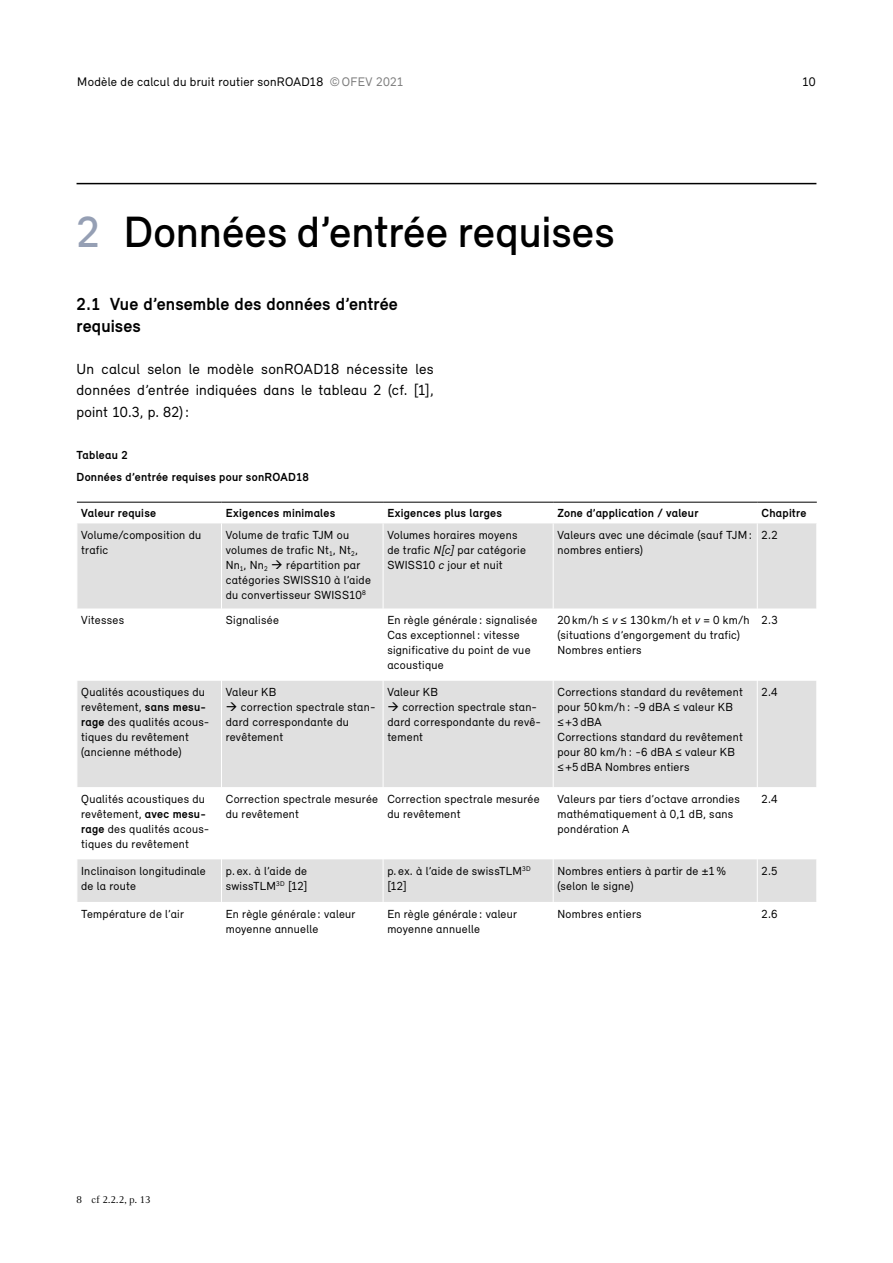
<style>
.page{position:relative;width:893px;height:1263px;background:#fff}
.page>*{position:absolute;margin:0;border:0;box-sizing:border-box;transform-origin:0 0}
._07_Inhalt_07_Kapiteltitel_nr{font:500 45px "Relevant";color:#000}
._07_Inhalt_07_Titel_nr{font:700 18px/21.3px "Relevant";letter-spacing:.005em;color:#000}
._07_Inhalt_07_Grundtext{font:15px/21.3px "Relevant";letter-spacing:.02em;color:#000;text-align:justify}
.t1{font:12.75px "Relevant";letter-spacing:.02em;color:#000}
._12_Tabelle_12_Grundtext_links{font:12px/15px "Relevant";letter-spacing:.025em;color:#000}
._12_Tabelle_12_Tabellenkopf{font:700 12px "Relevant";letter-spacing:.02em;color:#000}
._08_Legende_08_Legende_Titel{font:700 12px "Relevant";letter-spacing:.02em;color:#000}
._09_Fusszeile_09_Fusszeile{font:10.5px "Catalog";color:#000}
.s1{color:#7c7c7c}
.s2{color:#959fb4}
.s3{font-style:italic}
.s4{font-weight:700}
</style>
<div class="page">
<hr style="left:77px;top:183px;width:739px;height:1px;background:#000">
<svg style="left:78px;top:523px;width:738px;height:379px;fill:#e0e0e0"></svg>
<hr style="left:221px;top:523px;width:1px;height:85px;background:#fff">
<hr style="left:383px;top:523px;width:1px;height:85px;background:#fff">
<hr style="left:553px;top:523px;width:1px;height:85px;background:#fff">
<hr style="left:757px;top:523px;width:1px;height:85px;background:#fff">
<hr style="left:221px;top:608px;width:1px;height:73px;background:#fff">
<hr style="left:383px;top:608px;width:1px;height:73px;background:#fff">
<hr style="left:553px;top:608px;width:1px;height:73px;background:#fff">
<hr style="left:757px;top:608px;width:1px;height:73px;background:#fff">
<hr style="left:221px;top:681px;width:1px;height:106px;background:#fff">
<hr style="left:383px;top:681px;width:1px;height:106px;background:#fff">
<hr style="left:553px;top:681px;width:1px;height:106px;background:#fff">
<hr style="left:757px;top:681px;width:1px;height:106px;background:#fff">
<hr style="left:221px;top:787px;width:1px;height:72px;background:#fff">
<hr style="left:383px;top:787px;width:1px;height:72px;background:#fff">
<hr style="left:553px;top:787px;width:1px;height:72px;background:#fff">
<hr style="left:757px;top:787px;width:1px;height:72px;background:#fff">
<hr style="left:221px;top:859px;width:1px;height:43px;background:#fff">
<hr style="left:383px;top:859px;width:1px;height:43px;background:#fff">
<hr style="left:553px;top:859px;width:1px;height:43px;background:#fff">
<hr style="left:757px;top:859px;width:1px;height:43px;background:#fff">
<hr style="left:77px;top:502px;width:144px;height:1px;background:#000">
<hr style="left:221px;top:502px;width:162px;height:1px;background:#000">
<hr style="left:383px;top:502px;width:170px;height:1px;background:#000">
<hr style="left:553px;top:502px;width:204px;height:1px;background:#000">
<hr style="left:757px;top:502px;width:60px;height:1px;background:#000">
<p class="t1" style="left:77px;top:74px;width:328px">Modèle de calcul du bruit routier sonROAD18 <span class="s1">©OFEV 2021</span></p>
<p class="t1" style="left:802px;top:74px;width:15px">10</p>
<h1 class="_07_Inhalt_07_Kapiteltitel_nr" style="left:77px;top:204px;width:540px"><span class="s2">2</span> Données d’entrée requises</h1>
<h2 class="_07_Inhalt_07_Titel_nr" style="left:77px;top:293px;width:323px">2.1 Vue d’ensemble des données d’entrée requises</h2>
<p class="_07_Inhalt_07_Grundtext" style="left:77px;top:358px;width:359px">Un calcul selon le modèle sonROAD18 nécessite les données d’entrée indiquées dans le tableau 2 (cf. [1], point 10.3, p. 82) :</p>
<p class="_08_Legende_08_Legende_Titel" style="left:77px;top:448px;width:53px">Tableau 2</p>
<p class="_08_Legende_08_Legende_Titel" style="left:77px;top:469px;width:234px">Données d’entrée requises pour sonROAD18</p>
<p class="_12_Tabelle_12_Tabellenkopf" style="left:81px;top:506px;width:76px">Valeur requise</p>
<p class="_12_Tabelle_12_Tabellenkopf" style="left:226px;top:506px;width:111px">Exigences minimales</p>
<p class="_12_Tabelle_12_Tabellenkopf" style="left:387px;top:506px;width:116px">Exigences plus larges</p>
<p class="_12_Tabelle_12_Tabellenkopf" style="left:557px;top:506px;width:142px">Zone d’application / valeur</p>
<p class="_12_Tabelle_12_Tabellenkopf" style="left:761px;top:506px;width:46px">Chapitre</p>
<p class="_12_Tabelle_12_Grundtext_links" style="left:81px;top:527px;width:121px">Volume/composition du trafic</p>
<p class="_12_Tabelle_12_Grundtext_links" style="left:226px;top:527px;width:147px">Volume de trafic TJM ou volumes de trafic Nt<sub>1</sub>, Nt<sub>2</sub>,<br>Nn<sub>1</sub>, Nn<sub>2</sub> → répartition par catégories SWISS10 à l’aide du convertisseur SWISS10<sup>8</sup></p>
<p class="_12_Tabelle_12_Grundtext_links" style="left:387px;top:527px;width:140px">Volumes horaires moyens de trafic <span class="s3">N[c]</span> par catégorie<br>SWISS10 <span class="s3">c</span> jour et nuit</p>
<p class="_12_Tabelle_12_Grundtext_links" style="left:557px;top:527px;width:196px">Valeurs avec une décimale (sauf TJM: nombres entiers)</p>
<p class="_12_Tabelle_12_Grundtext_links" style="left:761px;top:527px;width:18px">2.2</p>
<p class="_12_Tabelle_12_Grundtext_links" style="left:81px;top:612px;width:44px">Vitesses</p>
<p class="_12_Tabelle_12_Grundtext_links" style="left:226px;top:612px;width:55px">Signalisée</p>
<p class="_12_Tabelle_12_Grundtext_links" style="left:387px;top:612px;width:151px">En règle générale : signalisée</p>
<p class="_12_Tabelle_12_Grundtext_links" style="left:387px;top:627px;width:145px">Cas exceptionnel : vitesse significative du point de vue acoustique</p>
<p class="_12_Tabelle_12_Grundtext_links" style="left:557px;top:612px;width:194px">20 km/h ≤ <span class="s3">v</span> ≤ 130 km/h et <span class="s3">v</span> = 0 km/h (situations d’engorgement du trafic)</p>
<p class="_12_Tabelle_12_Grundtext_links" style="left:557px;top:642px;width:86px">Nombres entiers</p>
<p class="_12_Tabelle_12_Grundtext_links" style="left:761px;top:612px;width:18px">2.3</p>
<p class="_12_Tabelle_12_Grundtext_links" style="left:81px;top:684px;width:130px">Qualités acoustiques du revêtement, <span class="s4">sans mesu&shy;rage</span> des qualités acous&shy;tiques du revêtement (ancienne méthode)</p>
<p class="_12_Tabelle_12_Grundtext_links" style="left:226px;top:684px;width:52px">Valeur KB</p>
<p class="_12_Tabelle_12_Grundtext_links" style="left:226px;top:699px;width:151px">→ correction spectrale stan&shy;dard correspondante du revêtement</p>
<p class="_12_Tabelle_12_Grundtext_links" style="left:387px;top:684px;width:52px">Valeur KB</p>
<p class="_12_Tabelle_12_Grundtext_links" style="left:387px;top:699px;width:155px">→ correction spectrale stan&shy;dard correspondante du revê&shy;tement</p>
<p class="_12_Tabelle_12_Grundtext_links" style="left:557px;top:684px;width:187px">Corrections standard du revêtement pour 50 km/h : -9 dBA ≤ valeur KB<br>≤ +3 dBA</p>
<p class="_12_Tabelle_12_Grundtext_links" style="left:557px;top:729px;width:187px">Corrections standard du revêtement pour 80 km/h : -6 dBA ≤ valeur KB ≤ +5 dBA Nombres entiers</p>
<p class="_12_Tabelle_12_Grundtext_links" style="left:761px;top:684px;width:18px">2.4</p>
<p class="_12_Tabelle_12_Grundtext_links" style="left:81px;top:791px;width:130px">Qualités acoustiques du revêtement, <span class="s4">avec mesu&shy;rage</span> des qualités acous&shy;tiques du revêtement</p>
<p class="_12_Tabelle_12_Grundtext_links" style="left:226px;top:791px;width:154px">Correction spectrale mesurée du revêtement</p>
<p class="_12_Tabelle_12_Grundtext_links" style="left:387px;top:791px;width:154px">Correction spectrale mesurée du revêtement</p>
<p class="_12_Tabelle_12_Grundtext_links" style="left:557px;top:791px;width:184px">Valeurs par tiers d’octave arrondies mathématiquement à 0,1 dB, sans pondération A</p>
<p class="_12_Tabelle_12_Grundtext_links" style="left:761px;top:791px;width:18px">2.4</p>
<p class="_12_Tabelle_12_Grundtext_links" style="left:81px;top:863px;width:126px">Inclinaison longitudinale de la route</p>
<p class="_12_Tabelle_12_Grundtext_links" style="left:226px;top:863px;width:83px">p. ex. à l’aide de swissTLM<sup>3D</sup> [12]</p>
<p class="_12_Tabelle_12_Grundtext_links" style="left:387px;top:863px;width:145px">p. ex. à l’aide de swissTLM<sup>3D </sup>[12]</p>
<p class="_12_Tabelle_12_Grundtext_links" style="left:557px;top:863px;width:170px">Nombres entiers à partir de ±1 % (selon le signe)</p>
<p class="_12_Tabelle_12_Grundtext_links" style="left:761px;top:863px;width:18px">2.5</p>
<p class="_12_Tabelle_12_Grundtext_links" style="left:81px;top:906px;width:104px">Température de l’air</p>
<p class="_12_Tabelle_12_Grundtext_links" style="left:226px;top:906px;width:131px">En règle générale : valeur moyenne annuelle</p>
<p class="_12_Tabelle_12_Grundtext_links" style="left:387px;top:906px;width:131px">En règle générale : valeur moyenne annuelle</p>
<p class="_12_Tabelle_12_Grundtext_links" style="left:557px;top:906px;width:86px">Nombres entiers</p>
<p class="_12_Tabelle_12_Grundtext_links" style="left:761px;top:906px;width:18px">2.6</p>
<p class="_09_Fusszeile_09_Fusszeile" style="left:77px;top:1194px;width:76px">8 cf 2.2.2, p. 13</p>
</div>
